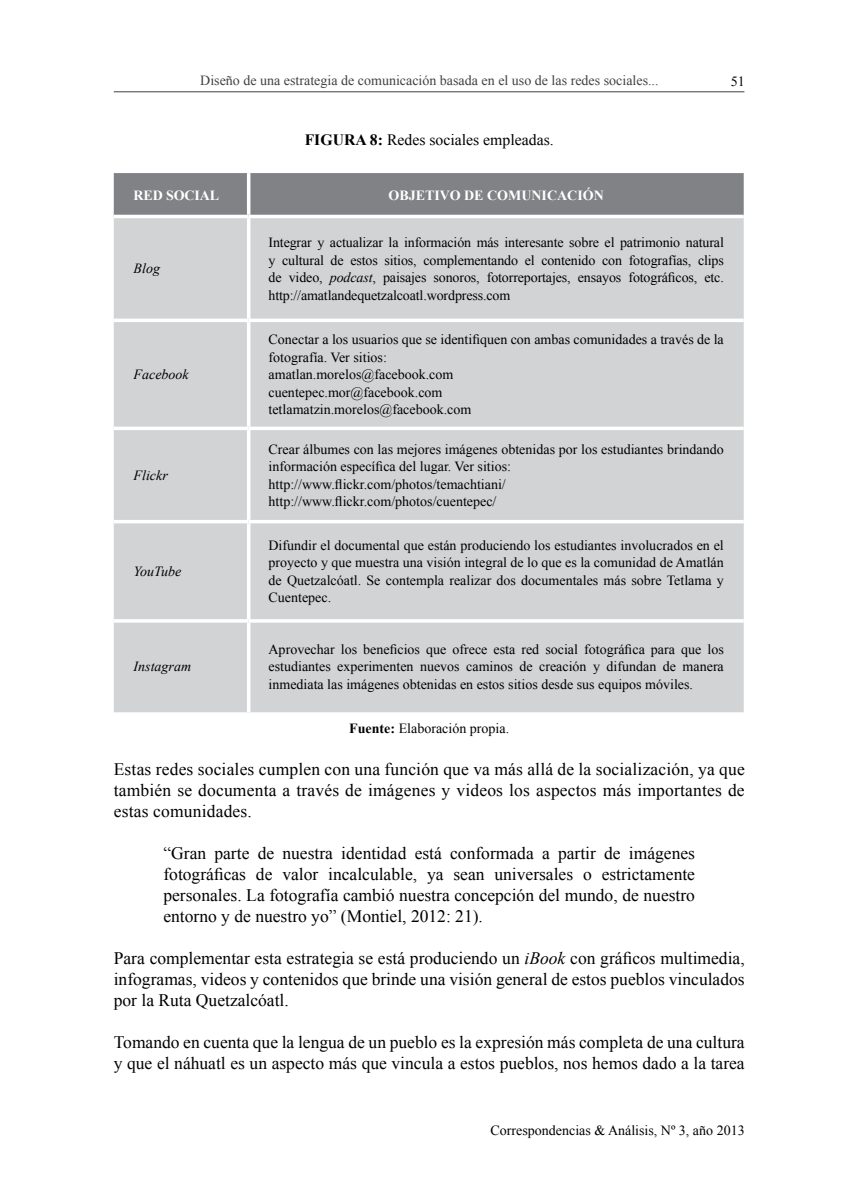
<style>
.page{position:relative;width:844px;height:1191px;background:#fff}
.page>*{position:absolute;margin:0;border:0;box-sizing:border-box;transform-origin:0 0}
.t1{font:17.5px/21px "Times New Roman";color:#000;text-align:justify}
.t2{font:15.75px "Times New Roman";color:#000}
.t3{font:14px/17.5px "Times New Roman";color:#000;text-align:justify}
.t4{font:14px "Times New Roman";color:#414042}
.t5{font:italic 14px "Times New Roman";color:#000}
.t6{font:700 14px "Times New Roman";color:#fff}
.s1{font-weight:700}
.s2{font-style:italic}
</style>
<div class="page">
<hr style="left:114px;top:91px;width:630px;height:1px;background:#414042">
<div style="left:114px;top:173px;width:629px;height:42px;background:#808285"></div>
<div style="left:114px;top:218px;width:629px;height:494px;background:#d1d3d4"></div>
<hr style="left:247px;top:173px;width:3px;height:42px;background:#fff">
<hr style="left:247px;top:218px;width:3px;height:100px;background:#fff">
<svg style="left:114px;top:318px;width:134px;height:4px"></svg>
<svg style="left:248px;top:318px;width:495px;height:4px"></svg>
<hr style="left:247px;top:322px;width:3px;height:104px;background:#fff">
<svg style="left:114px;top:426px;width:134px;height:4px"></svg>
<svg style="left:248px;top:426px;width:495px;height:4px"></svg>
<hr style="left:247px;top:430px;width:3px;height:90px;background:#fff">
<hr style="left:114px;top:520px;width:134px;height:3px;background:#fff">
<hr style="left:248px;top:520px;width:495px;height:3px;background:#fff">
<hr style="left:247px;top:523px;width:3px;height:96px;background:#fff">
<hr style="left:114px;top:619px;width:134px;height:3px;background:#fff">
<hr style="left:248px;top:619px;width:495px;height:3px;background:#fff">
<hr style="left:247px;top:622px;width:3px;height:90px;background:#fff">
<p class="t4" style="left:200px;top:71px;width:459px">Diseño de una estrategia de comunicación basada en el uso de las redes sociales...</p>
<p class="t3" style="left:730px;top:73px;width:15px">51</p>
<p class="t2" style="left:304px;top:129px;width:250px"><span class="s1">FIGURA 8:</span> Redes sociales empleadas.</p>
<p class="t6" style="left:134px;top:185px;width:87px">RED SOCIAL</p>
<p class="t6" style="left:388px;top:185px;width:217px">OBJETIVO DE COMUNICACIÓN</p>
<p class="t5" style="left:134px;top:259px;width:28px">Blog</p>
<p class="t5" style="left:134px;top:365px;width:57px">Facebook</p>
<p class="t5" style="left:134px;top:465px;width:36px">Flickr</p>
<p class="t5" style="left:134px;top:562px;width:49px">YouTube</p>
<p class="t3" style="left:268px;top:233px;width:456px">Integrar y actualizar la información más interesante sobre el patrimonio natural y cultural de estos sitios, complementando el contenido con fotografías, clips de video, <span class="s2">podcast</span>, paisajes sonoros, fotorreportajes, ensayos fotográficos, etc. http://amatlandequetzalcoatl.wordpress.com</p>
<p class="t3" style="left:268px;top:330px;width:456px;text-align:left">Conectar a los usuarios que se identifiquen con ambas comunidades a través de la fotografía. Ver sitios:<br>amatlan.morelos@facebook.com<br>cuentepec.mor@facebook.com<br>tetlamatzin.morelos@facebook.com</p>
<p class="t3" style="left:268px;top:440px;width:456px;text-align:left">Crear álbumes con las mejores imágenes obtenidas por los estudiantes brindando información específica del lugar. Ver sitios: http://www.flickr.com/photos/temachtiani/ http://www.flickr.com/photos/cuentepec/</p>
<p class="t3" style="left:268px;top:536px;width:456px">Difundir el documental que están produciendo los estudiantes involucrados en el proyecto y que muestra una visión integral de lo que es la comunidad de Amatlán de Quetzalcóatl. Se contempla realizar dos documentales más sobre Tetlama y Cuentepec.</p>
<p class="t3" style="left:268px;top:640px;width:456px">Aprovechar los beneficios que ofrece esta red social fotográfica para que los estudiantes experimenten nuevos caminos de creación y difundan de manera inmediata las imágenes obtenidas en estos sitios desde sus equipos móviles.</p>
<p class="t3" style="left:349px;top:719px;width:161px"><span class="s1">Fuente:</span> Elaboración propia.</p>
<p class="t1" style="left:114px;top:758px;width:632px">Estas redes sociales cumplen con una función que va más allá de la socialización, ya que también se documenta a través de imágenes y videos los aspectos más importantes de estas comunidades.</p>
<p class="t1" style="left:163px;top:842px;width:533px">“Gran parte de nuestra identidad está conformada a partir de imágenes fotográficas de valor incalculable, ya sean universales o estrictamente personales. La fotografía cambió nuestra concepción del mundo, de nuestro entorno y de nuestro yo” (Montiel, 2012: 21).</p>
<p class="t1" style="left:114px;top:947px;width:632px">Para complementar esta estrategia se está produciendo un <span class="s2">iBook</span> con gráficos multimedia, infogramas, videos y contenidos que brinde una visión general de estos pueblos vinculados por la Ruta Quetzalcóatl.</p>
<p class="t1" style="left:114px;top:1031px;width:632px">Tomando en cuenta que la lengua de un pueblo es la expresión más completa de una cultura y que el náhuatl es un aspecto más que vincula a estos pueblos, nos hemos dado a la tarea</p>
<p class="t5" style="left:134px;top:657px;width:59px">Instagram</p>
<p class="t3" style="left:490px;top:1121px;width:255px">Correspondencias &amp; Análisis, Nº 3, año 2013</p>
</div>
